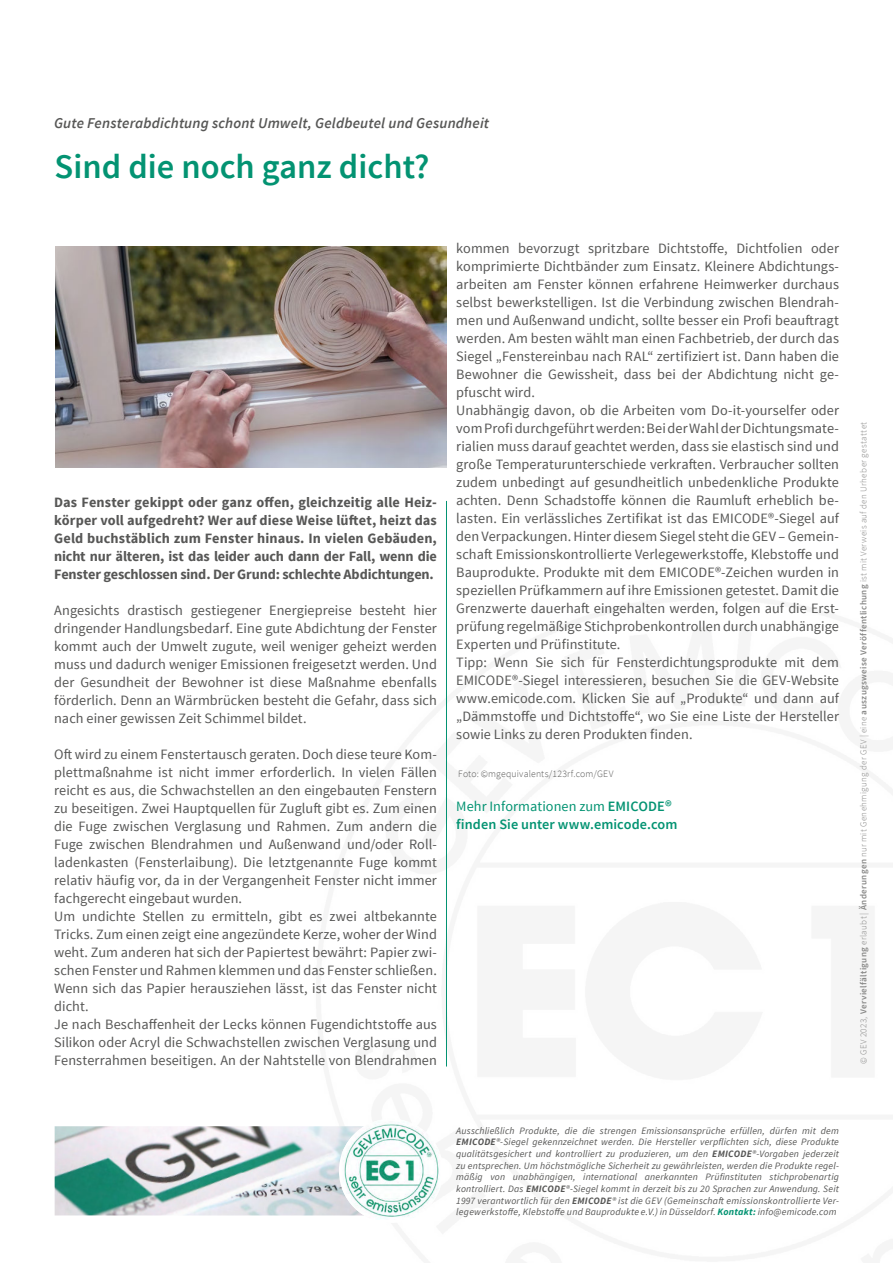
<style>
.page{position:relative;width:893px;height:1263px;background:#fff}
.page>*{position:absolute;margin:0;border:0;box-sizing:border-box;transform-origin:0 0}
.t1{font:600 34.5px "Source Sans Pro";color:#039372}
.t2{font:italic 600 15px "Source Sans Pro";letter-spacing:.01em;color:#575756}
.t3{font:14.25px/18px "Source Sans Pro";letter-spacing:.005em;color:#575756}
.t4{font:700 14.25px/18px "Source Sans Pro";letter-spacing:-.01em;color:#575756;text-align:justify}
.t5{font:600 14.25px/18.1px "Source Sans Pro";letter-spacing:.005em;color:#039372}
.t6{font:italic 9.75px/11.7px "Source Sans Pro";letter-spacing:.015em;color:#575756;text-align:justify}
.t7{font:300 9.75px "Source Sans Pro";letter-spacing:.015em;color:#575756}
.t8{font:300 9px "Source Sans Pro";letter-spacing:.04em;color:#878786}
.s1{font-weight:400}
.s2{font-size:15px}
.s3{font-weight:600}
.s4{font-weight:700}
.s5{font-weight:700;color:#039372}
</style>
<div class="page">
<img style="left:55px;top:1126px;width:287px;height:89px">
<img style="left:342px;top:1122px;width:97px;height:97px">
<img style="left:55px;top:247px;width:391px;height:221px">
<hr style="left:446px;top:501px;width:1px;height:565px;background:#039372">
<p class="t2" style="left:54px;top:118px;width:437px">Gute Fensterabdichtung schont Umwelt, Geldbeutel und Gesundheit</p>
<h1 class="t1" style="left:55px;top:153px;width:376px">Sind die noch ganz dicht?</h1>
<p class="t4" style="left:54px;top:494px;width:384px">Das Fenster gekippt oder ganz offen, gleichzeitig alle Heiz&shy;körper voll aufgedreht? Wer auf diese Weise lüftet, heizt das Geld buchstäblich zum Fenster hinaus. In vielen Gebäuden, nicht nur älteren, ist das leider auch dann der Fall, wenn die Fenster geschlossen sind. Der Grund: schlechte Abdichtungen.</p>
<p class="t3" style="left:54px;top:602px;width:384px;text-align:justify">Angesichts drastisch gestiegener Energiepreise besteht hier dringender Handlungsbedarf. Eine gute Abdichtung der Fenster kommt auch der Umwelt zugute, weil weniger geheizt werden muss und dadurch weniger Emissionen freigesetzt werden. Und der Gesundheit der Bewohner ist diese Maßnahme ebenfalls förderlich. Denn an Wärmbrücken besteht die Gefahr, dass sich nach einer gewissen Zeit Schimmel bildet.</p>
<p class="t3" style="left:54px;top:746px;width:384px">Oft wird zu einem Fenstertausch geraten. Doch diese teure Kom&shy;plettmaßnahme ist nicht immer erforderlich. In vielen Fällen reicht es aus, die Schwachstellen an den eingebauten Fenstern zu beseitigen. Zwei Hauptquellen für Zugluft gibt es. Zum einen die Fuge zwischen Verglasung und Rahmen. Zum andern die Fuge zwischen Blendrahmen und Außenwand und/oder Roll&shy;ladenkasten (Fensterlaibung). Die letztgenannte Fuge kommt relativ häufig vor, da in der Vergangenheit Fenster nicht immer fachgerecht eingebaut wurden.<br>Um undichte Stellen zu ermitteln, gibt es zwei altbekannte Tricks. Zum einen zeigt eine angezündete Kerze, woher der Wind weht. Zum anderen hat sich der Papiertest bewährt: Papier zwi&shy;schen Fenster und Rahmen klemmen und das Fenster schließen.<br>Wenn sich das Papier herausziehen lässt, ist das Fenster nicht dicht.<br>Je nach Beschaffenheit der Lecks können Fugendichtstoffe aus Silikon oder Acryl die Schwachstellen zwischen Verglasung und Fensterrahmen beseitigen. An der Nahtstelle von Blendrahmen</p>
<p class="t3" style="left:456px;top:240px;width:384px">kommen bevorzugt spritzbare Dichtstoffe, Dichtfolien oder komprimierte Dichtbänder zum Einsatz. Kleinere Abdichtungs&shy;arbeiten am Fenster können erfahrene Heimwerker durchaus selbst bewerkstelligen. Ist die Verbindung zwischen Blendrah&shy;men und Außenwand undicht, sollte besser ein Profi beauftragt werden. Am besten wählt man einen Fachbetrieb, der durch das Siegel „Fenstereinbau nach RAL“ zertifiziert ist. Dann haben die Bewohner die Gewissheit, dass bei der Abdichtung nicht ge&shy;pfuscht wird.<br>Unabhängig davon, ob die Arbeiten vom Do-it-yourselfer oder vom Profi durchgeführt werden: Bei der Wahl der Dichtungsmate&shy;rialien muss darauf geachtet werden, dass sie elastisch sind und große Temperaturunterschiede verkraften. Verbraucher sollten zudem unbedingt auf gesundheitlich unbedenkliche Produkte achten. Denn Schadstoffe können die Raumluft erheblich be&shy;lasten. Ein verlässliches Zertifikat ist das EMICODE®-Siegel auf den Verpackungen. Hinter diesem Siegel steht die GEV – Gemein&shy;schaft Emissionskontrollierte Verlegewerkstoffe, Klebstoffe und Bauprodukte. Produkte mit dem EMICODE®-Zeichen wurden in speziellen Prüfkammern auf ihre Emissionen getestet. Damit die Grenzwerte dauerhaft eingehalten werden, folgen auf die Erst&shy;prüfung regelmäßige Stichprobenkontrollen durch unabhängige Experten und Prüfinstitute.<br>Tipp: Wenn Sie sich für Fensterdichtungsprodukte mit dem EMICODE®-Siegel interessieren, besuchen Sie die GEV-Website www.emicode.com. Klicken Sie auf „Produkte“ und dann auf „Dämmstoffe und Dichtstoffe“, wo Sie eine Liste der Hersteller sowie Links zu deren Produkten finden.</p>
<p class="t7" style="left:458px;top:770px;width:157px">Foto: ©mgequivalents/123rf.com/GEV</p>
<p class="t5" style="left:456px;top:798px;width:223px"><span class="s1">Mehr Informationen zum</span> EMICODE<span class="s2">® </span>finden Sie unter www.emicode.com</p>
<p class="t8" style="left:860px;top:1064px;width:643px;rotate:-90deg">© GEV 2023, <span class="s3">Vervielfältigung</span> erlaubt | <span class="s3">Änderungen</span> nur mit Genehmigung der GEV | eine <span class="s3">auszugsweise Veröffentlichung</span> ist mit Verweis auf den Urheber gestattet</p>
<p class="t6" style="left:456px;top:1125px;width:384px">Ausschließlich Produkte, die die strengen Emissionsansprüche erfüllen, dürfen mit dem <span class="s4">EMICODE</span>®-Siegel gekennzeichnet werden. Die Hersteller verpflichten sich, diese Produkte qualitätsgesichert und kontrolliert zu produzieren, um den <span class="s4">EMICODE</span>®-Vorgaben jederzeit zu entsprechen. Um höchstmögliche Sicherheit zu gewährleisten, werden die Produkte regel&shy;mäßig von unabhängigen, international anerkannten Prüfinstituten stichprobenartig kontrolliert. Das <span class="s4">EMICODE</span>®-Siegel kommt in derzeit bis zu 20 Sprachen zur Anwendung. Seit 1997 verantwortlich für den <span class="s4">EMICODE</span>® ist die GEV (Gemeinschaft emissionskontrollierte Ver&shy;legewerkstoffe, Klebstoffe und Bauprodukte e.V.) in Düsseldorf. <span class="s5">Kontakt:</span> info@emicode.com</p>
</div>
